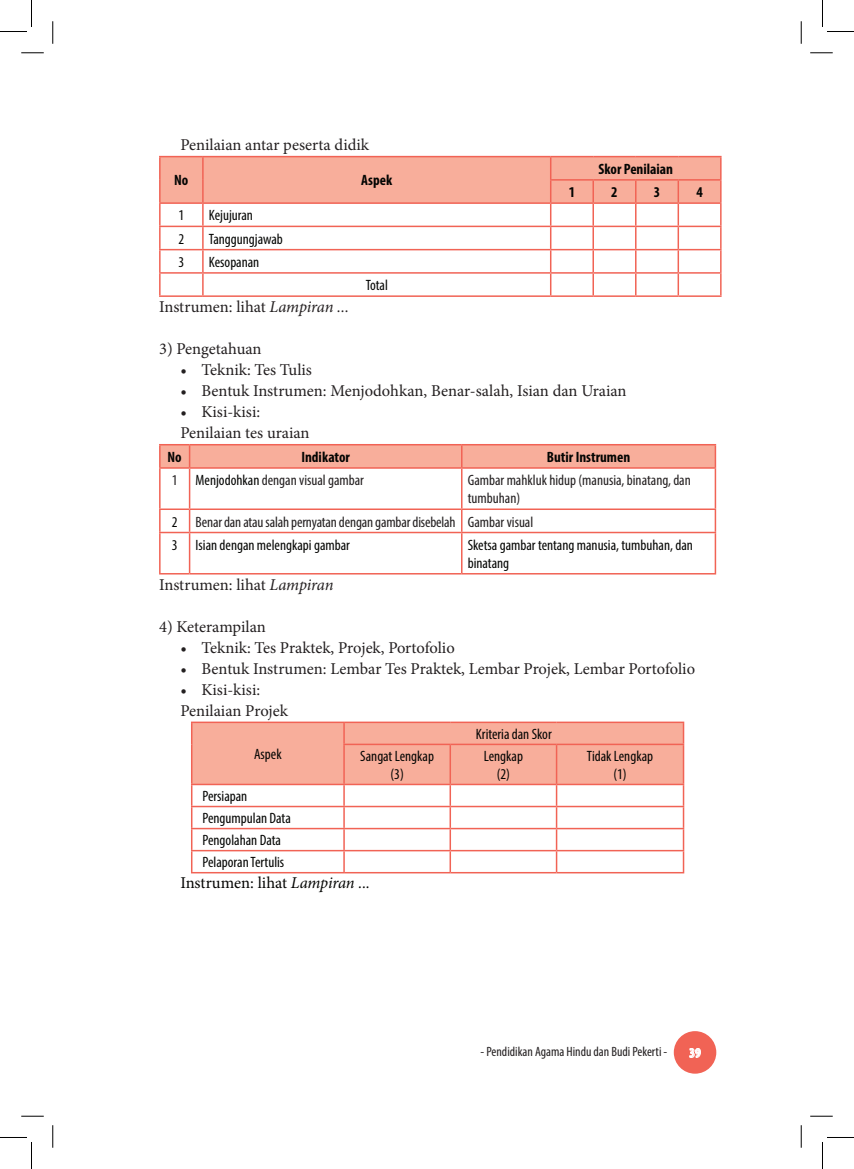
<style>
.page{position:relative;width:854px;height:1169px;background:#fff}
.page>*{position:absolute;margin:0;border:0;box-sizing:border-box;transform-origin:0 0}
.t1{font:16.5px/21px "Minion Pro";color:#231f20}
.t2{font:16.5px "Minion Pro";color:#040503}
.t3{font:condensed 15px/18px "Myriad Pro";color:#040503;text-align:center}
.t4{font:condensed 15px/18px "Myriad Pro";color:#231f20}
.t5{font:700 condensed 15px "Myriad Pro";color:#040503}
.t6{font:condensed 13.5px "Myriad Pro";color:#231f20}
.t7{font:700 condensed 13.5px "Myriad Pro";color:#fff}
.s1{font-style:italic}
.s2{color:#040503}
</style>
<div class="page">
<div style="left:674px;top:1031px;width:42px;height:42px;background:#f16355;border-radius:50%"></div>
<svg style="left:689px;top:1048px;width:12px;height:10px"></svg>
<hr style="left:159px;top:156px;width:44px;height:1px;background:#f16355">
<hr style="left:159px;top:157px;width:2px;height:23px;background:#f16355">
<hr style="left:203px;top:156px;width:348px;height:1px;background:#f16355">
<hr style="left:159px;top:180px;width:2px;height:22px;background:#f16355">
<hr style="left:551px;top:156px;width:42px;height:1px;background:#f16355">
<hr style="left:593px;top:156px;width:43px;height:1px;background:#f16355">
<hr style="left:636px;top:156px;width:42px;height:1px;background:#f16355">
<hr style="left:678px;top:156px;width:43px;height:1px;background:#f16355">
<hr style="left:159px;top:202px;width:44px;height:2px;background:#f16355">
<hr style="left:159px;top:204px;width:2px;height:22px;background:#f16355">
<hr style="left:159px;top:226px;width:44px;height:1px;background:#f16355">
<hr style="left:159px;top:227px;width:2px;height:22px;background:#f16355">
<hr style="left:159px;top:249px;width:44px;height:1px;background:#f16355">
<hr style="left:159px;top:250px;width:2px;height:22px;background:#f16355">
<hr style="left:159px;top:272px;width:44px;height:2px;background:#f16355">
<hr style="left:159px;top:274px;width:2px;height:21px;background:#f16355">
<svg style="left:160px;top:157px;width:561px;height:138px"></svg>
<hr style="left:159px;top:295px;width:44px;height:2px;background:#f16355">
<hr style="left:203px;top:295px;width:348px;height:2px;background:#f16355">
<hr style="left:551px;top:295px;width:42px;height:2px;background:#f16355">
<hr style="left:593px;top:295px;width:43px;height:2px;background:#f16355">
<hr style="left:636px;top:295px;width:42px;height:2px;background:#f16355">
<hr style="left:678px;top:295px;width:43px;height:2px;background:#f16355">
<hr style="left:159px;top:444px;width:31px;height:1px;background:#f16355">
<hr style="left:159px;top:445px;width:2px;height:22px;background:#f16355">
<hr style="left:190px;top:444px;width:272px;height:1px;background:#f16355">
<hr style="left:462px;top:444px;width:254px;height:1px;background:#f16355">
<div style="left:160px;top:445px;width:556px;height:22px;background:#f8ae9b"></div>
<hr style="left:159px;top:467px;width:31px;height:2px;background:#f16355">
<hr style="left:159px;top:469px;width:2px;height:39px;background:#f16355">
<hr style="left:190px;top:467px;width:272px;height:2px;background:#f16355">
<hr style="left:189px;top:469px;width:1px;height:39px;background:#f16355">
<hr style="left:462px;top:467px;width:254px;height:2px;background:#f16355">
<hr style="left:461px;top:469px;width:1px;height:39px;background:#f16355">
<hr style="left:715px;top:469px;width:1px;height:39px;background:#f16355">
<hr style="left:159px;top:508px;width:31px;height:2px;background:#f16355">
<hr style="left:159px;top:510px;width:2px;height:22px;background:#f16355">
<hr style="left:190px;top:508px;width:272px;height:2px;background:#f16355">
<svg style="left:189px;top:510px;width:1px;height:22px"></svg>
<hr style="left:462px;top:508px;width:254px;height:2px;background:#f16355">
<svg style="left:461px;top:510px;width:1px;height:22px"></svg>
<svg style="left:715px;top:510px;width:1px;height:22px"></svg>
<hr style="left:159px;top:532px;width:31px;height:1px;background:#f16355">
<hr style="left:159px;top:533px;width:2px;height:40px;background:#f16355">
<hr style="left:190px;top:532px;width:272px;height:1px;background:#f16355">
<hr style="left:189px;top:533px;width:1px;height:40px;background:#f16355">
<hr style="left:462px;top:532px;width:254px;height:1px;background:#f16355">
<hr style="left:461px;top:533px;width:1px;height:40px;background:#f16355">
<hr style="left:715px;top:533px;width:1px;height:40px;background:#f16355">
<hr style="left:159px;top:573px;width:31px;height:1px;background:#f16355">
<hr style="left:190px;top:573px;width:272px;height:1px;background:#f16355">
<hr style="left:462px;top:573px;width:254px;height:1px;background:#f16355">
<hr style="left:191px;top:721px;width:153px;height:2px;background:#f16355">
<hr style="left:344px;top:721px;width:106px;height:2px;background:#f16355">
<hr style="left:450px;top:721px;width:106px;height:2px;background:#f16355">
<hr style="left:556px;top:721px;width:128px;height:2px;background:#f16355">
<svg style="left:191px;top:722px;width:493px;height:150px"></svg>
<hr style="left:191px;top:872px;width:153px;height:1px;background:#f16355">
<hr style="left:344px;top:872px;width:106px;height:1px;background:#f16355">
<hr style="left:450px;top:872px;width:106px;height:1px;background:#f16355">
<hr style="left:556px;top:872px;width:128px;height:1px;background:#f16355">
<svg style="left:21px;top:53px;width:23px;height:1px"></svg>
<svg style="left:810px;top:53px;width:23px;height:1px"></svg>
<svg style="left:21px;top:1115px;width:23px;height:1px"></svg>
<svg style="left:810px;top:1115px;width:23px;height:1px"></svg>
<svg style="left:53px;top:21px;width:1px;height:23px"></svg>
<svg style="left:53px;top:1125px;width:1px;height:22px"></svg>
<svg style="left:801px;top:21px;width:1px;height:23px"></svg>
<svg style="left:801px;top:1125px;width:1px;height:22px"></svg>
<svg style="left:0;top:0;width:32px;height:32px"></svg>
<svg style="left:0;top:1137px;width:32px;height:32px"></svg>
<svg style="left:822px;top:0;width:32px;height:32px"></svg>
<svg style="left:822px;top:1137px;width:32px;height:32px"></svg>
<p class="t1" style="left:180px;top:134px;width:190px">Penilaian antar peserta didik</p>
<p class="t5" style="left:174px;top:171px;width:16px">No</p>
<p class="t5" style="left:361px;top:171px;width:33px">Aspek</p>
<p class="t3" style="left:178px;top:206px;width:7px">1</p>
<p class="t3" style="left:209px;top:206px;width:46px">Kejujuran</p>
<p class="t3" style="left:178px;top:229px;width:7px">2</p>
<p class="t3" style="left:209px;top:229px;width:75px">Tanggungjawab</p>
<p class="t3" style="left:178px;top:253px;width:7px">3</p>
<p class="t3" style="left:209px;top:253px;width:52px">Kesopanan</p>
<p class="t3" style="left:366px;top:276px;width:24px">Total</p>
<p class="t5" style="left:598px;top:159px;width:76px">Skor Penilaian</p>
<p class="t5" style="left:569px;top:183px;width:8px">1</p>
<p class="t5" style="left:611px;top:183px;width:8px">2</p>
<p class="t5" style="left:654px;top:183px;width:8px">3</p>
<p class="t5" style="left:696px;top:183px;width:8px">4</p>
<p class="t1" style="left:159px;top:296px;width:191px">Instrumen: lihat <span class="s1">Lampiran ...</span></p>
<p class="t1" style="left:159px;top:338px;width:104px">3) Pengetahuan</p>
<p class="t1" style="left:180px;top:359px;width:133px">• Teknik: Tes Tulis</p>
<p class="t1" style="left:180px;top:380px;width:448px">• Bentuk Instrumen: Menjodohkan, Benar-salah, Isian dan Uraian</p>
<p class="t1" style="left:180px;top:401px;width:131px">• Kisi-kisi:<br>Penilaian tes uraian</p>
<p class="t5" style="left:168px;top:447px;width:16px">No</p>
<p class="t5" style="left:301px;top:447px;width:50px">Indikator</p>
<p class="t5" style="left:547px;top:447px;width:85px">Butir Instrumen</p>
<p class="t4" style="left:172px;top:471px;width:194px">1 <span class="s2">Menjodohkan</span> dengan visual gambar</p>
<p class="t4" style="left:468px;top:471px;width:225px">Gambar mahkluk hidup (manusia, binatang, dan tumbuhan)</p>
<p class="t4" style="left:172px;top:510px;width:363px;line-height:23.2px"><span class="s2">2</span> Benar dan atau salah pernyatan dengan gambar disebelah Gambar visual<br><span class="s2">3 Isian dengan melengkapi gambar</span></p>
<p class="t3" style="left:468px;top:535px;width:227px;text-align:left">Sketsa gambar tentang manusia, tumbuhan, dan binatang</p>
<p class="t1" style="left:159px;top:574px;width:176px">Instrumen: lihat <span class="s1">Lampiran</span></p>
<p class="t1" style="left:159px;top:616px;width:108px">4) Keterampilan</p>
<p class="t1" style="left:180px;top:637px;width:276px">• Teknik: Tes Praktek, Projek, Portofolio</p>
<p class="t1" style="left:180px;top:658px;width:516px">• Bentuk Instrumen: Lembar Tes Praktek, Lembar Projek, Lembar Portofolio</p>
<p class="t1" style="left:180px;top:679px;width:109px">• Kisi-kisi:<br>Penilaian Projek</p>
<p class="t3" style="left:254px;top:745px;width:29px">Aspek</p>
<p class="t3" style="left:476px;top:725px;width:77px">Kriteria dan Skor</p>
<p class="t3" style="left:360px;top:747px;width:75px">Sangat Lengkap (3)</p>
<p class="t3" style="left:484px;top:747px;width:41px">Lengkap (2)</p>
<p class="t3" style="left:587px;top:747px;width:68px">Tidak Lengkap (1)</p>
<p class="t3" style="left:202px;top:785px;width:90px;line-height:22px;text-align:left">Persiapan<br>Pengumpulan Data<br>Pengolahan Data<br>Pelaporan Tertulis</p>
<p class="t2" style="left:180px;top:872px;width:191px">Instrumen: lihat <span class="s1">Lampiran ...</span></p>
<p class="t6" style="left:481px;top:1043px;width:188px">- Pendidikan Agama Hindu dan Budi Pekerti -</p>
<p class="t7" style="left:689px;top:1044px;width:13px">39</p>
</div>
